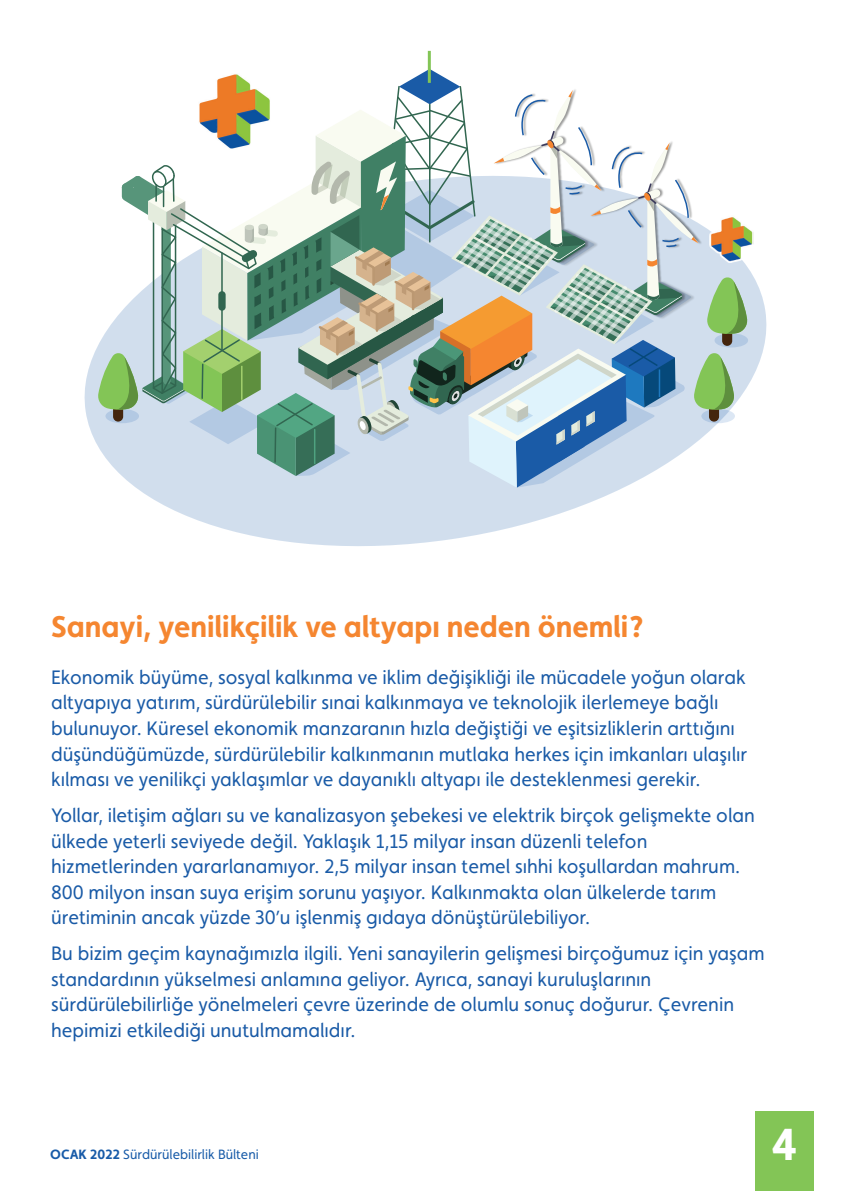
<style>
.page{position:relative;width:851px;height:1191px;background:#fff}
.page>*{position:absolute;margin:0;border:0;box-sizing:border-box;transform-origin:0 0}
.t1{font:700 45px "Faricy New";color:#fff}
.t2{font:700 30px "Faricy New";color:#f58630}
.t3{font:19.5px/25.5px "Faricy New";color:#1a5ba7}
.t4{font:13.5px "Faricy New";color:#185ba8}
.s1{font-family:"Myriad Pro"}
.s2{font-weight:700}
</style>
<div class="page">
<div style="left:754px;top:1111px;width:59px;height:80px;background:#83c556"></div>
<svg style="left:85px;top:232px;width:681px;height:314px"></svg>
<hr style="left:428px;top:51px;width:3px;height:32px;background:#83c556">
<svg style="left:97px;top:69px;width:651px;height:418px"></svg>
<img style="left:709px;top:216px;width:44px;height:46px">
<img style="left:196px;top:71px;width:76px;height:80px">
<h2 class="t2" style="left:51px;top:609px;width:594px">Sanayi, yenilikçilik ve altyapı neden önemli?</h2>
<p class="t3" style="left:51px;top:664px;width:697px">Ekonomik büyüme, sosyal kalkınma ve iklim değişikliği ile mücadele yoğun olarak altyapıya yatırım, sürdürülebilir sınai kalkınmaya ve teknolojik ilerlemeye bağlı bulunuyor. Küresel ekonomik manzaranın hızla değiştiği ve eşitsizliklerin arttığını düşündüğümüzde, sürdürülebilir kalkınmanın mutlaka herkes için imkanları ulaşılır kılması ve yenilikçi yaklaşımlar ve dayanıklı altyapı ile desteklenmesi gerekir.</p>
<p class="t3" style="left:51px;top:802px;width:705px">Yollar, iletişim ağları su ve kanalizasyon şebekesi ve elektrik birçok gelişmekte olan ülkede yeterli seviyede değil. Yaklaşık 1,15 milyar insan düzenli telefon hizmetlerinden yararlanamıyor. 2,5 milyar insan temel sıhhi koşullardan mahrum.<br>800 milyon insan suya erişim sorunu yaşıyor. Kalkınmakta olan ülkelerde tarım üretiminin ancak yüzde 30<span class="s1">’</span>u işlenmiş gıdaya dönüştürülebiliyor.</p>
<p class="t3" style="left:51px;top:940px;width:715px">Bu bizim geçim kaynağımızla ilgili. Yeni sanayilerin gelişmesi birçoğumuz için yaşam standardının yükselmesi anlamına geliyor. Ayrıca, sanayi kuruluşlarının sürdürülebilirliğe yönelmeleri çevre üzerinde de olumlu sonuç doğurur. Çevrenin hepimizi etkilediği unutulmamalıdır.</p>
<p class="t4" style="left:50px;top:1146px;width:210px"><span class="s2">OCAK 2022</span> Sürdürülebilirlik Bülteni</p>
<h1 class="t1" style="left:771px;top:1117px;width:28px">4</h1>
</div>
